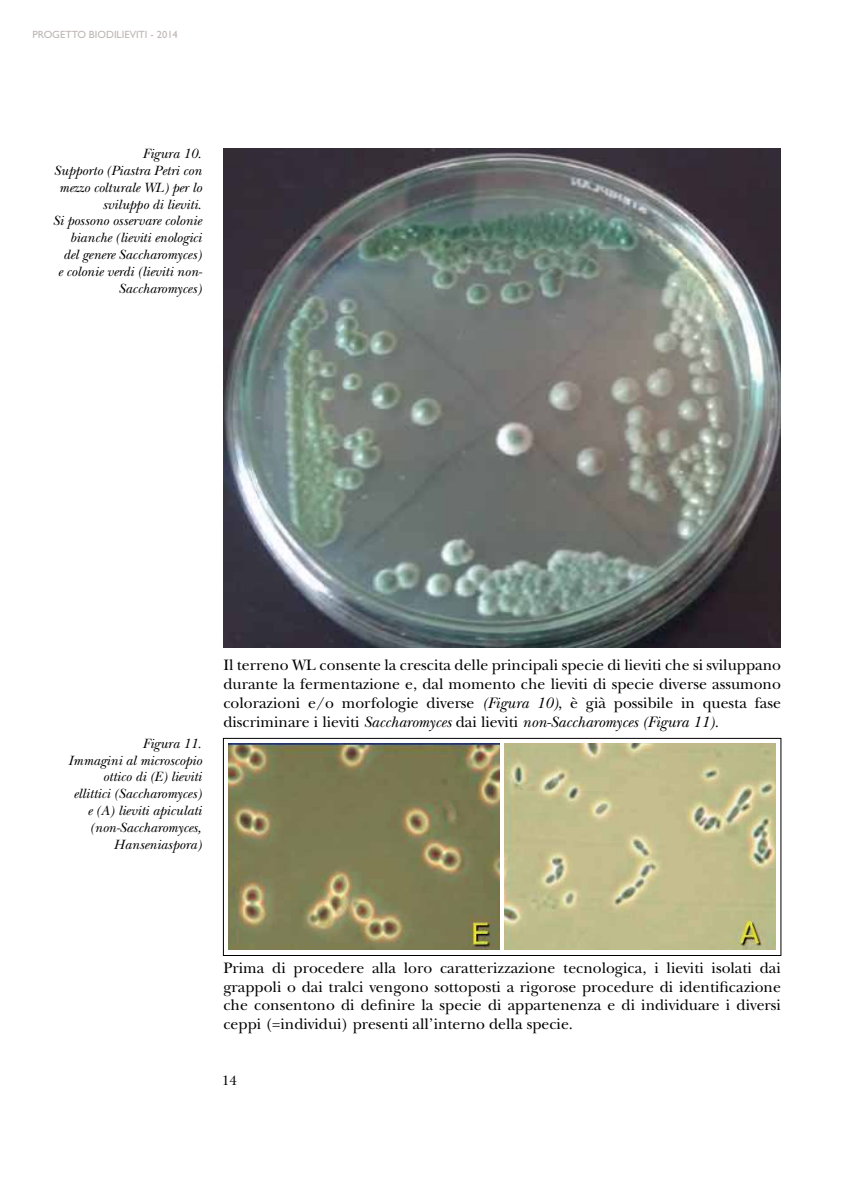
<style>
.page{position:relative;width:844px;height:1191px;background:#fff}
.page>*{position:absolute;margin:0;border:0;box-sizing:border-box;transform-origin:0 0}
.t1{font:15.75px/18.9px "New Baskerville Std";color:#000;text-align:justify}
.t2{font:italic 14px/16.8px "New Baskerville Std";color:#000;text-align:right}
.t3{font:14px "New Baskerville Std";color:#000}
.t4{font:10.5px "Gill Sans Std";color:#bdb6b3}
.s1{font-style:italic}
</style>
<div class="page">
<img style="left:223px;top:149px;width:557px;height:498px">
<img style="left:229px;top:744px;width:270px;height:205px">
<img style="left:504px;top:744px;width:271px;height:205px">
<div style="left:223px;top:738px;width:558px;height:217px;border:1px solid #000"></div>
<p class="t4" style="left:33px;top:28px;width:147px">PROGETTO BIODILIEVITI - 2014</p>
<p class="t2" style="left:53px;top:145px;width:151px">Figura 10.<br>Supporto (Piastra Petri con mezzo colturale WL) per lo sviluppo di lieviti.<br>Si possono osservare colonie bianche (lieviti enologici del genere Saccharomyces)<br>e colonie verdi (lieviti non-<br>Saccharomyces)</p>
<p class="t2" style="left:68px;top:735px;width:135px">Figura 11.<br>Immagini al microscopio ottico di (E) lieviti ellittici (Saccharomyces) e (A) lieviti apiculati (non-Saccharomyces,<br>Hanseniaspora)</p>
<p class="t1" style="left:223px;top:655px;width:559px">Il terreno WL consente la crescita delle principali specie di lieviti che si sviluppano durante la fermentazione e, dal momento che lieviti di specie diverse assumono colorazioni e/o morfologie diverse <span class="s1">(Figura 10)</span>, è già possibile in questa fase discriminare i lieviti <span class="s1">Saccharomyces</span> dai lieviti <span class="s1">non-Saccharomyces (Figura 11).</span></p>
<p class="t1" style="left:223px;top:958px;width:559px">Prima di procedere alla loro caratterizzazione tecnologica, i lieviti isolati dai grappoli o dai tralci vengono sottoposti a rigorose procedure di identificazione che consentono di definire la specie di appartenenza e di individuare i diversi ceppi (=individui) presenti all’interno della specie.</p>
<p class="t3" style="left:222px;top:1072px;width:16px">14</p>
</div>
